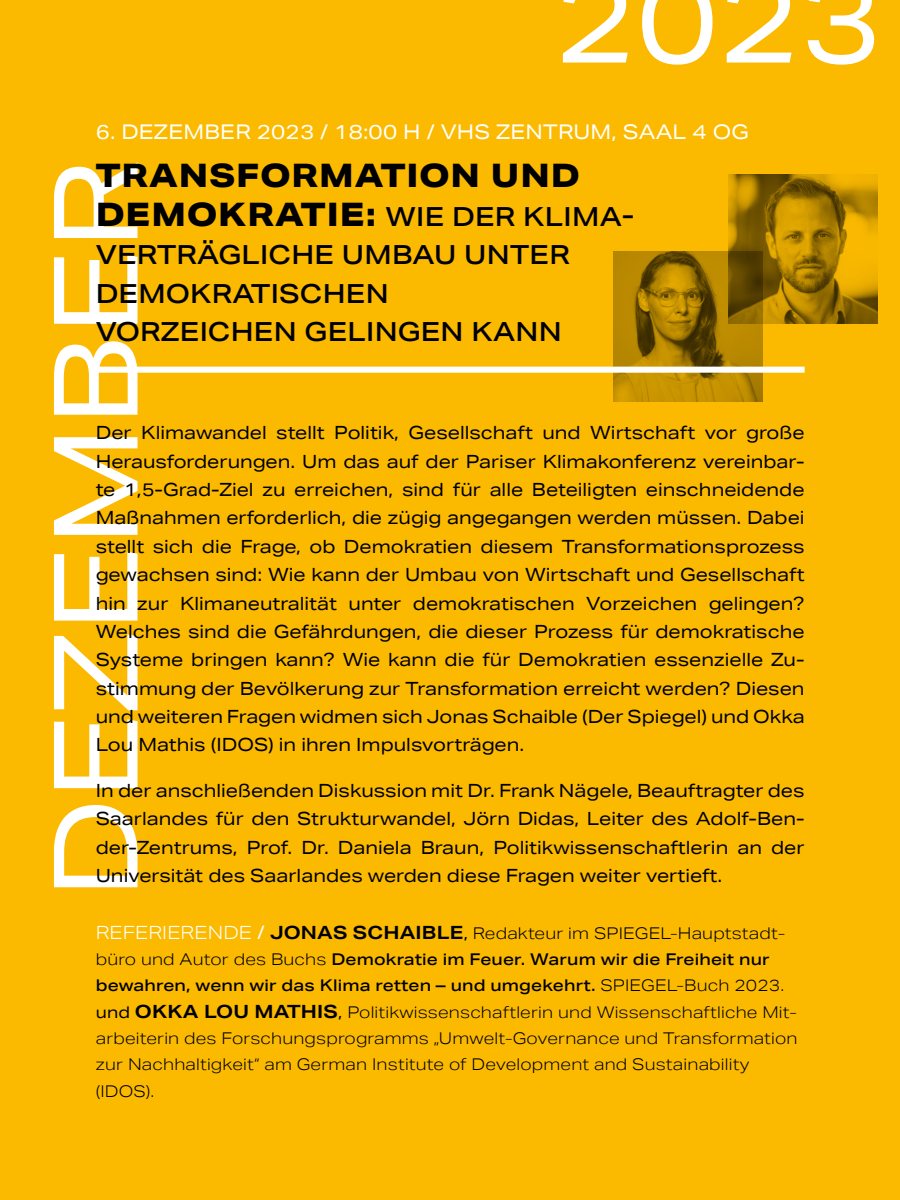
<style>
.page{position:relative;width:900px;height:1200px;background:#fbba00}
.page>*{position:absolute;margin:0;border:0;box-sizing:border-box;transform-origin:0 0}
.t1{font:117px "Aktiv Grotesk Ex";color:#fff}
.t2{font:800 32.4px "Aktiv Grotesk Ex";letter-spacing:.03em;color:#000}
.t3{font:500 26.25px/38.5px "Aktiv Grotesk Ex";letter-spacing:.01em;color:#000}
.t4{font:20.25px "Aktiv Grotesk Ex";letter-spacing:.01em;color:#fff}
.t5{font:18.15px/28.3px "Aktiv Grotesk Ex";color:#000;text-align:justify}
.t6{font:300 16.2px/26.4px "Aktiv Grotesk Ex";letter-spacing:.01em;color:#000}
.s1{font-weight:800;font-size:32.4px}
.s2{font-size:18.15px;color:#fff}
.s3{font-weight:400;font-size:18.15px;color:#fff}
.s4{font-weight:700;font-size:18.15px}
.s5{font-weight:400}
.s6{font-weight:500}
</style>
<div class="page">
<img style="left:729px;top:174px;width:149px;height:150px">
<img style="left:614px;top:252px;width:149px;height:149px">
<div style="left:96px;top:367px;width:709px;height:6px;background:#fff"></div>
<h1 class="t1" style="left:554px;top:-48px;width:329px">2023</h1>
<p class="t4" style="left:96px;top:119px;width:655px">6. DEZEMBER 2023 / 18:00 H / VHS ZENTRUM, SAAL 4 OG</p>
<h2 class="t2" style="left:96px;top:155px;width:486px">TRANSFORMATION UND</h2>
<h3 class="t3" style="left:96px;top:197px;width:540px"><span class="s1">DEMOKRATIE:</span> WIE DER KLIMA-<br>VERTRÄGLICHE UMBAU UNTER<br>DEMOKRATISCHEN<br>VORZEICHEN GELINGEN KANN</h3>
<h1 class="t1" style="left:27px;top:898px;width:740px;rotate:-90deg">DEZEMBER</h1>
<p class="t5" style="left:96px;top:419px;width:710px">Der Klimawandel stellt Politik, Gesellschaft und Wirtschaft vor große Herausforderungen. Um das auf der Pariser Klimakonferenz vereinbar&shy;te 1,5-Grad-Ziel zu erreichen, sind für alle Beteiligten einschneidende Maßnahmen erforderlich, die zügig angegangen werden müssen. Dabei stellt sich die Frage, ob Demokratien diesem Transformationsprozess gewachsen sind: Wie kann der Umbau von Wirtschaft und Gesellschaft hin zur Klimaneutralität unter demokratischen Vorzeichen gelingen?<br>Welches sind die Gefährdungen, die dieser Prozess für demokratische Systeme bringen kann? Wie kann die für Demokratien essenzielle Zu&shy;stimmung der Bevölkerung zur Transformation erreicht werden? Diesen und weiteren Fragen widmen sich Jonas Schaible (Der Spiegel) und Okka Lou Mathis (IDOS) in ihren Impulsvorträgen.</p>
<p class="t5" style="left:96px;top:776px;width:710px">In der anschließenden Diskussion mit Dr. Frank Nägele, Beauftragter des Saarlandes für den Strukturwandel, Jörn Didas, Leiter des Adolf-Ben&shy;der-Zentrums, Prof. Dr. Daniela Braun, Politikwissenschaftlerin an der Universität des Saarlandes werden diese Fragen weiter vertieft.</p>
<p class="t6" style="left:96px;top:920px;width:703px"><span class="s2">REFERIERENDE</span> <span class="s3">/</span> <span class="s4">JONAS SCHAIBLE</span><span class="s5">,</span> Redakteur im SPIEGEL-Hauptstadt&shy;büro und Autor des Buchs <span class="s6">Demokratie im Feuer. Warum wir die Freiheit nur bewahren, wenn wir das Klima retten – und umgekehrt.</span> SPIEGEL-Buch 2023. <span class="s5">und</span> <span class="s4">OKKA LOU MATHIS</span><span class="s5">,</span> Politikwissenschaftlerin und Wissenschaftliche Mit&shy;arbeiterin des Forschungsprogramms „Umwelt-Governance und Transformation zur Nachhaltigkeit“ am German Institute of Development and Sustainability (IDOS).</p>
</div>
